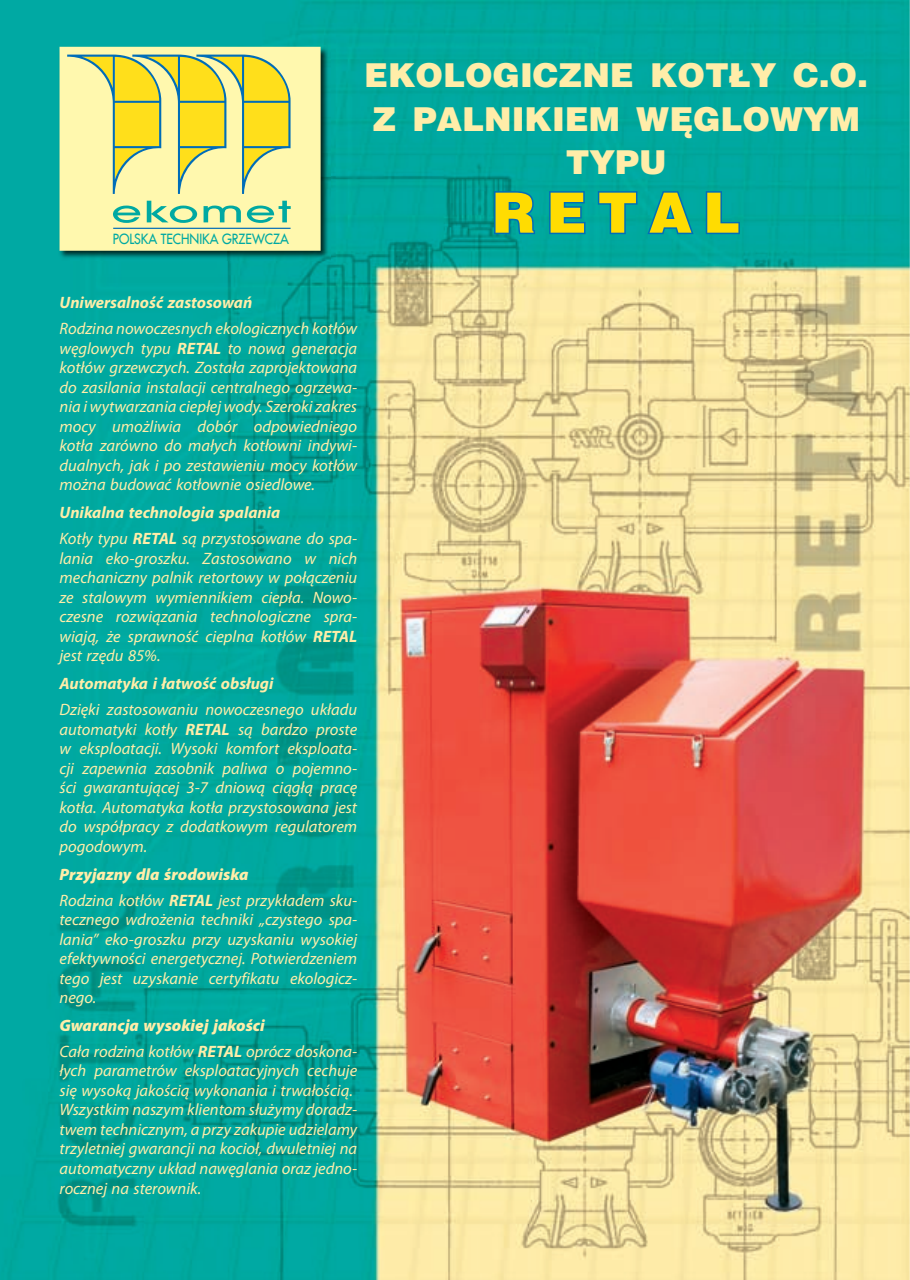
<style>
.page{position:relative;width:910px;height:1280px;background:#fff}
.page>*{position:absolute;margin:0;border:0;box-sizing:border-box;transform-origin:0 0}
.t1{font:900 55.5px "Switzerland";letter-spacing:.2em;color:#ffdc01}
.t2{font:900 33px/43.5px "Switzerland";color:#ffeda9;text-align:center}
.t3{font:italic 16.5px/19.5px "Myriad Pro";color:#ffeda9;text-align:justify}
.t4{font:italic 700 16.5px/25.8px "Myriad Pro";color:#ffeda9}
.t5{font:13.8px "Fujiyama 2";color:#00a9a2;scale:.91 1}
.s1{font-weight:700}
.s2{font-weight:400}
.s3{font-weight:900}
</style>
<div class="page">
<img style="left:0;top:0;width:910px;height:1280px">
<svg style="left:493px;top:190px;width:44px;height:46px;background:#008ea0"></svg>
<svg style="left:548px;top:190px;width:39px;height:46px;background:#0092a7"></svg>
<svg style="left:596px;top:190px;width:43px;height:46px;background:#009aa4"></svg>
<svg style="left:646px;top:190px;width:50px;height:46px;background:#0099a4"></svg>
<svg style="left:704px;top:190px;width:37px;height:46px;background:#0098a4"></svg>
<img style="left:58px;top:46px;width:273px;height:214px">
<div style="left:60px;top:47px;width:261px;height:204px;background:#fff8ae"></div>
<svg style="left:113px;top:201px;width:178px;height:28px"></svg>
<svg style="left:67px;top:55px;width:224px;height:139px"></svg>
<p class="t5" style="left:113px;top:229px;width:195px">POLSKA TECHNIKA GRZEWCZA</p>
<h2 class="t2" style="left:364px;top:55px;width:505px">EKOLOGICZNE KOTŁY C.O.<br>Z PALNIKIEM WĘGLOWYM<br>TYPU</h2>
<h1 class="t1" style="left:492px;top:180px;width:249px">RETAL</h1>
<p class="t4" style="left:60px;top:290px;width:194px">Uniwersalność zastosowań</p>
<p class="t3" style="left:60px;top:319px;width:299px">Rodzina nowoczesnych ekologicznych kotłów węglowych typu <span class="s1">RETAL</span> to nowa generacja kotłów grzewczych. Została zaprojektowana do zasilania instalacji centralnego ogrzewa&shy;nia i wytwarzania ciepłej wody. Szeroki zakres mocy umożliwia dobór odpowiedniego kotła zarówno do małych kotłowni indywi&shy;dualnych, jak i po zestawieniu mocy kotłów można budować kotłownie osiedlowe.</p>
<p class="t4" style="left:60px;top:500px;width:299px">Unikalna technologia spalania<br><span class="s2">Kotły typu</span> RETAL <span class="s2">są przystosowane do spa-</span></p>
<p class="t3" style="left:60px;top:549px;width:299px">lania eko-groszku. Zastosowano w nich mechaniczny palnik retortowy w połączeniu ze stalowym wymiennikiem ciepła. Nowo&shy;czesne rozwiązania technologiczne spra&shy;wiają, że sprawność cieplna kotłów <span class="s1">RETAL </span>jest rzędu 85%.</p>
<p class="t4" style="left:60px;top:671px;width:216px">Automatyka i łatwość obsługi</p>
<p class="t3" style="left:60px;top:700px;width:299px">Dzięki zastosowaniu nowoczesnego układu automatyki kotły <span class="s1">RETAL</span> są bardzo proste w eksploatacji. Wysoki komfort eksploata&shy;cji zapewnia zasobnik paliwa o pojemno&shy;ści gwarantującej 3-7 dniową ciągłą pracę kotła. Automatyka kotła przystosowana jest do współpracy z dodatkowym regulatorem pogodowym.</p>
<p class="t3" style="left:60px;top:862px;width:299px;line-height:25.8px"><span class="s3">Przyjazny dla środowiska<br></span>Rodzina kotłów <span class="s1">RETAL</span> jest przykładem sku-</p>
<p class="t3" style="left:60px;top:910px;width:299px">tecznego wdrożenia techniki „czystego spa&shy;lania” eko-groszku przy uzyskaniu wysokiej efektywności energetycznej. Potwierdzeniem tego jest uzyskanie certyfikatu ekologicz&shy;nego.</p>
<p class="t3" style="left:60px;top:1013px;width:299px;line-height:25.8px"><span class="s3">Gwarancja wysokiej jakości<br></span>Cała rodzina kotłów <span class="s1">RETAL</span> oprócz doskona-</p>
<p class="t3" style="left:60px;top:1061px;width:299px;text-align:left">łych parametrów eksploatacyjnych cechuje się wysoką jakością wykonania i trwałością.<br>Wszystkim naszym klientom służymy doradz&shy;twem technicznym, a przy zakupie udzielamy trzyletniej gwarancji na kocioł, dwuletniej na automatyczny układ nawęglania oraz jedno&shy;rocznej na sterownik.</p>
</div>
